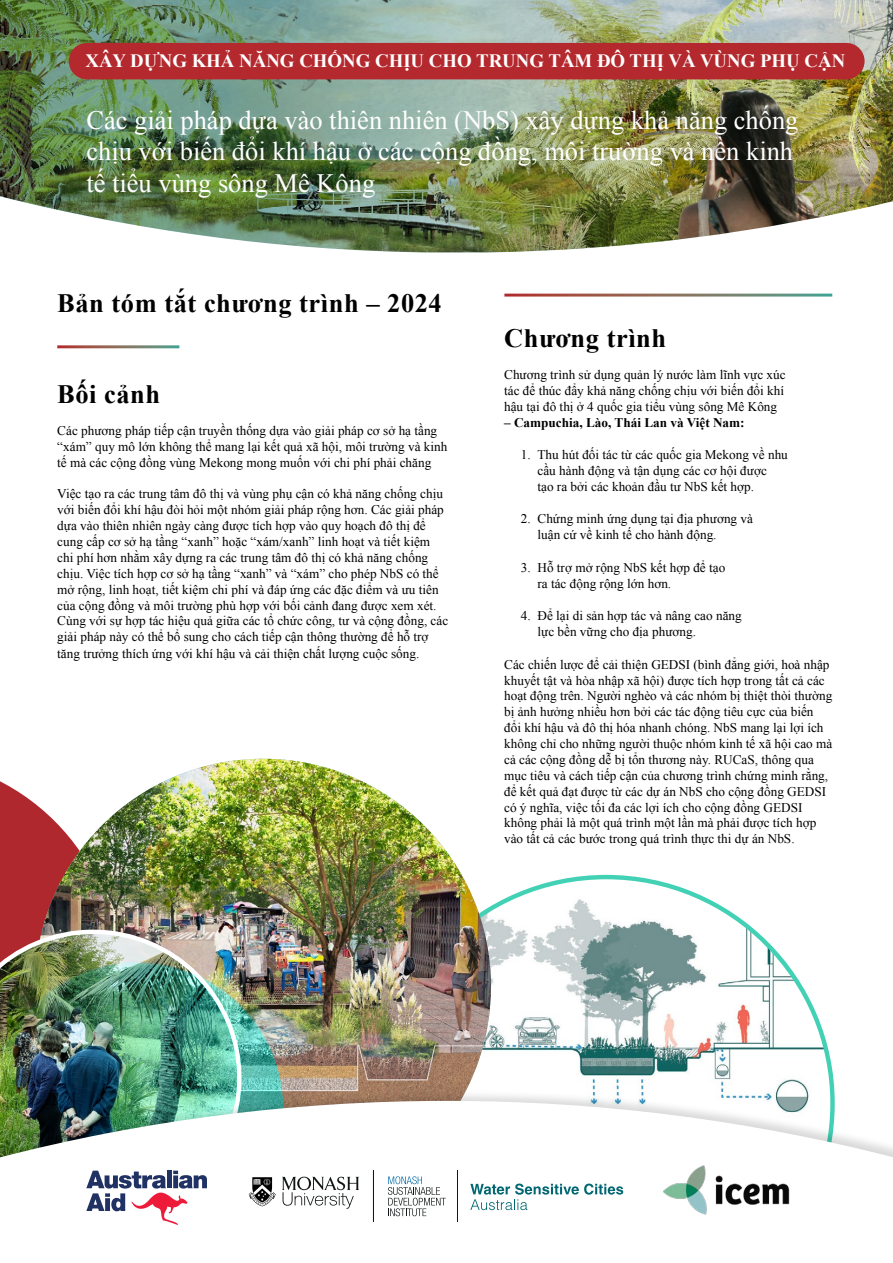
<style>
.page{position:relative;width:893px;height:1263px;background:#fff}
.page>*{position:absolute;margin:0;border:0;box-sizing:border-box;transform-origin:0 0}
.t1{font:26.4px/31.8px "Times New Roman";color:#fff}
.t2{font:700 26.4px "Times New Roman";letter-spacing:.02em;color:#000}
.t3{font:700 18.75px "Times New Roman";color:#fff}
.t4{font:13.2px/15.9px "Times New Roman";color:#000}
.t5{font:700 13.2px "Times New Roman";color:#000}
</style>
<div class="page">
<svg style="left:0;top:781px;width:35px;height:149px;background:#b4373c"></svg>
<svg style="left:491px;top:875px;width:344px;height:214px"></svg>
<img style="left:35px;top:759px;width:456px;height:330px">
<img style="left:0;top:930px;width:242px;height:32px">
<img style="left:0;top:962px;width:283px;height:139px">
<img style="left:0;top:14px;width:874px;height:239px">
<div style="left:69px;top:43px;width:796px;height:36px;background:#b3292e;border-radius:18px"></div>
<img style="left:874px;top:14px;width:19px;height:192px">
<img style="left:0;top:0;width:893px;height:14px">
<div style="left:5px;top:1089px;width:888px;height:174px;background:#000;opacity:.15"></div>
<svg style="left:0;top:1101px;width:893px;height:162px"></svg>
<svg style="left:282px;top:1176px;width:77px;height:33px"></svg>
<hr style="left:373px;top:1170px;width:1px;height:52px;background:#121617">
<hr style="left:457px;top:1170px;width:1px;height:52px;background:#121617">
<svg style="left:388px;top:1176px;width:58px;height:40px"></svg>
<svg style="left:249px;top:1177px;width:27px;height:29px"></svg>
<svg style="left:470px;top:1183px;width:153px;height:27px"></svg>
<img style="left:663px;top:1163px;width:129px;height:55px">
<svg style="left:86px;top:1171px;width:121px;height:54px"></svg>
<h2 class="t3" style="left:85px;top:48px;width:761px">XÂY DỰNG KHẢ NĂNG CHỐNG CHỊU CHO TRUNG TÂM ĐÔ THỊ VÀ VÙNG PHỤ CẬN</h2>
<h1 class="t1" style="left:86px;top:103px;width:713px">Các giải pháp dựa vào thiên nhiên (NbS) xây dựng khả năng chống chịu với biến đổi khí hậu ở các cộng đồng, môi trường và nền kinh tế tiểu vùng sông Mê Kông</h1>
<h1 class="t2" style="left:57px;top:285px;width:386px">Bản tóm tắt chương trình – 2024</h1>
<h1 class="t2" style="left:57px;top:376px;width:104px">Bối cảnh</h1>
<p class="t4" style="left:57px;top:422px;width:392px">Các phương pháp tiếp cận truyền thống dựa vào giải pháp cơ sở hạ tầng “xám” quy mô lớn không thể mang lại kết quả xã hội, môi trường và kinh tế mà các cộng đồng vùng Mekong mong muốn với chi phí phải chăng</p>
<p class="t4" style="left:57px;top:486px;width:392px">Việc tạo ra các trung tâm đô thị và vùng phụ cận có khả năng chống chịu với biến đổi khí hậu đòi hỏi một nhóm giải pháp rộng hơn. Các giải pháp dựa vào thiên nhiên ngày càng được tích hợp vào quy hoạch đô thị để cung cấp cơ sở hạ tầng “xanh” hoặc “xám/xanh” linh hoạt và tiết kiệm chi phí hơn nhằm xây dựng ra các trung tâm đô thị có khả năng chống chịu. Việc tích hợp cơ sở hạ tầng “xanh” và “xám” cho phép NbS có thể mở rộng, linh hoạt, tiết kiệm chi phí và đáp ứng các đặc điểm và ưu tiên của cộng đồng và môi trường phù hợp với bối cảnh đang được xem xét.<br>Cùng với sự hợp tác hiệu quả giữa các tổ chức công, tư và cộng đồng, các giải pháp này có thể bổ sung cho cách tiếp cận thông thường để hỗ trợ tăng trưởng thích ứng với khí hậu và cải thiện chất lượng cuộc sống.</p>
<h1 class="t2" style="left:504px;top:320px;width:164px">Chương trình</h1>
<p class="t4" style="left:504px;top:366px;width:283px;text-align:justify">Chương trình sử dụng quản lý nước làm lĩnh vực xúc tác để thúc đẩy khả năng chống chịu với biến đổi khí hậu tại đô thị ở 4 quốc gia tiểu vùng sông Mê Kông</p>
<p class="t5" style="left:504px;top:413px;width:242px">– Campuchia, Lào, Thái Lan và Việt Nam:</p>
<p class="t4" style="left:537px;top:446px;width:252px;text-indent:-17px">1. Thu hút đối tác từ các quốc gia Mekong về nhu cầu hành động và tận dụng các cơ hội được<br>tạo ra bởi các khoản đầu tư NbS kết hợp.</p>
<p class="t4" style="left:537px;top:511px;width:217px;text-indent:-17px">2. Chứng minh ứng dụng tại địa phương và luận cứ về kinh tế cho hành động.</p>
<p class="t4" style="left:537px;top:559px;width:189px;text-indent:-17px">3. Hỗ trợ mở rộng NbS kết hợp để tạo ra tác động rộng lớn hơn.</p>
<p class="t4" style="left:537px;top:608px;width:206px;text-indent:-17px">4. Để lại di sản hợp tác và nâng cao năng lực bền vững cho địa phương.</p>
<p class="t4" style="left:504px;top:656px;width:330px">Các chiến lược để cải thiện GEDSI (bình đẳng giới, hoà nhập khuyết tật và hòa nhập xã hội) được tích hợp trong tất cả các hoạt động trên. Người nghèo và các nhóm bị thiệt thòi thường bị ảnh hưởng nhiều hơn bởi các tác động tiêu cực của biến đổi khí hậu và đô thị hóa nhanh chóng. NbS mang lại lợi ích không chỉ cho những người thuộc nhóm kinh tế xã hội cao mà cả các cộng đồng dễ bị tổn thương này. RUCaS, thông qua mục tiêu và cách tiếp cận của chương trình chứng minh rằng, để kết quả đạt được từ các dự án NbS cho cộng đồng GEDSI có ý nghĩa, việc tối đa các lợi ích cho cộng đồng GEDSI không phải là một quá trình một lần mà phải được tích hợp vào tất cả các bước trong quá trình thực thi dự án NbS.</p>
</div>
